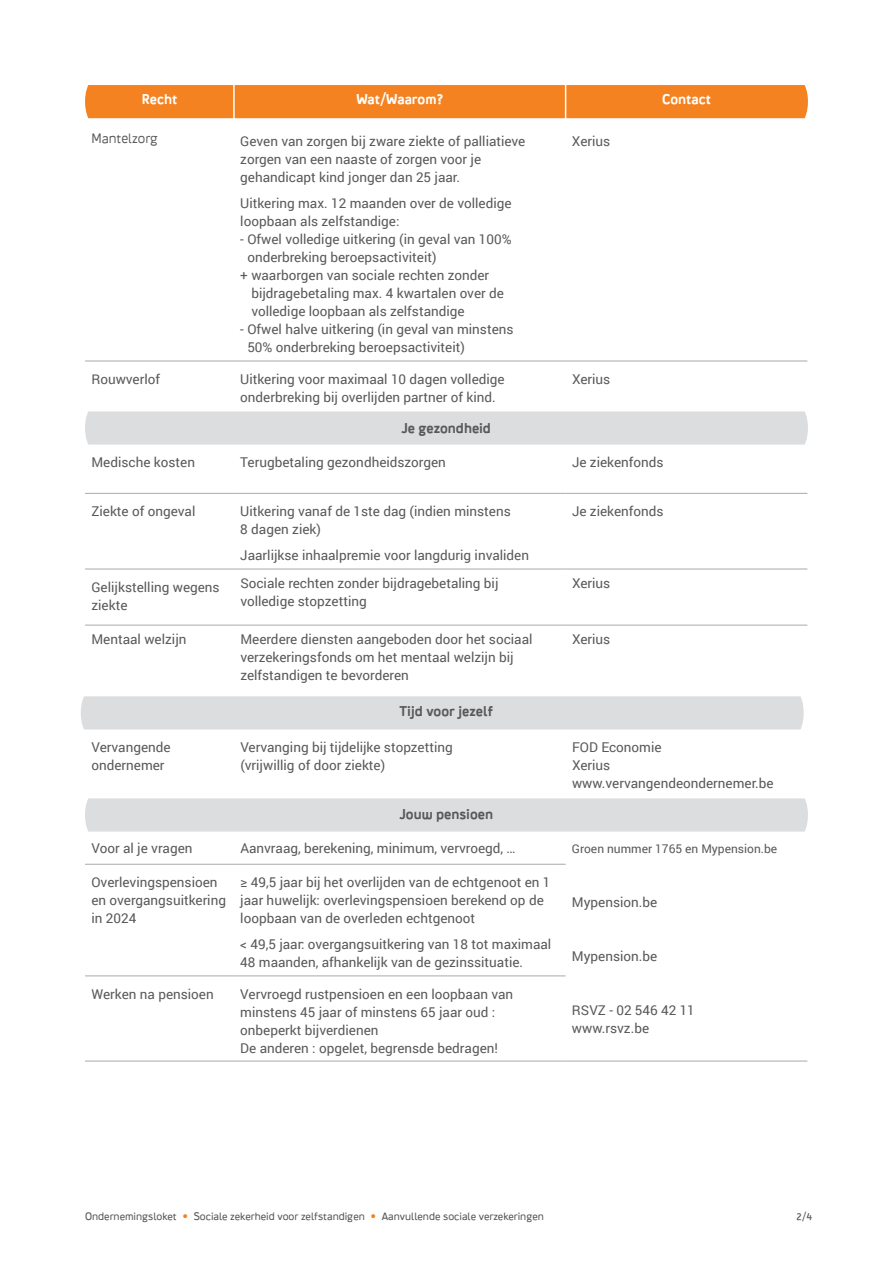
<style>
.page{position:relative;width:893px;height:1263px;background:#fff}
.page>*{position:absolute;margin:0;border:0;box-sizing:border-box;transform-origin:0 0}
.t1{font:13.5px/18px "Roboto";color:#58595b}
.t2{font:13.5px "Crank 8 Plus Two";color:#58595b}
.t3{font:13.5px "Crank 8 Plus Two";color:#fff}
.t4{font:13.5px "Crank 8 Minus Two";color:#58595b}
.t5{font:12px "Roboto";color:#58595b}
.t6{font:10.5px "Crank 8 Minus One";color:#58595b}
.t7{font:9.75px "Crank 8";color:#58595b}
.s1{font-size:19.5px;color:#f58220}
</style>
<div class="page">
<div style="left:85px;top:411px;width:723px;height:34px;background:#dcddde"></div>
<div style="left:81px;top:696px;width:723px;height:33px;background:#dcddde"></div>
<div style="left:85px;top:798px;width:723px;height:33px;background:#dcddde"></div>
<div style="left:85px;top:85px;width:723px;height:33px;background:#f58220"></div>
<hr style="left:85px;top:1061px;width:149px;height:1px;background:#a7a9ac">
<hr style="left:234px;top:1061px;width:332px;height:1px;background:#a7a9ac">
<hr style="left:566px;top:1061px;width:241px;height:1px;background:#a7a9ac">
<hr style="left:233px;top:85px;width:2px;height:38px;background:#fff">
<hr style="left:565px;top:85px;width:1px;height:38px;background:#fff">
<hr style="left:85px;top:361px;width:149px;height:1px;background:#a7a9ac">
<hr style="left:234px;top:361px;width:332px;height:1px;background:#a7a9ac">
<hr style="left:566px;top:361px;width:241px;height:1px;background:#a7a9ac">
<hr style="left:85px;top:864px;width:149px;height:1px;background:#a7a9ac">
<hr style="left:234px;top:864px;width:332px;height:1px;background:#a7a9ac">
<hr style="left:85px;top:975px;width:149px;height:1px;background:#a7a9ac">
<hr style="left:234px;top:975px;width:332px;height:1px;background:#a7a9ac">
<hr style="left:85px;top:569px;width:149px;height:1px;background:#a7a9ac">
<hr style="left:234px;top:569px;width:332px;height:1px;background:#a7a9ac">
<hr style="left:566px;top:569px;width:241px;height:1px;background:#a7a9ac">
<hr style="left:85px;top:493px;width:149px;height:1px;background:#a7a9ac">
<hr style="left:234px;top:493px;width:332px;height:1px;background:#a7a9ac">
<hr style="left:566px;top:493px;width:241px;height:1px;background:#a7a9ac">
<hr style="left:85px;top:625px;width:149px;height:1px;background:#a7a9ac">
<hr style="left:234px;top:625px;width:332px;height:1px;background:#a7a9ac">
<hr style="left:566px;top:625px;width:241px;height:1px;background:#a7a9ac">
<p class="t3" style="left:142px;top:91px;width:37px">Recht</p>
<p class="t3" style="left:356px;top:91px;width:88px">Wat/Waarom?</p>
<p class="t3" style="left:662px;top:91px;width:50px">Contact</p>
<p class="t4" style="left:91px;top:130px;width:68px">Mantelzorg</p>
<p class="t1" style="left:240px;top:132px;width:287px">Geven van zorgen bij zware ziekte of palliatieve zorgen van een naaste of zorgen voor je gehandicapt kind jonger dan 25 jaar.</p>
<p class="t1" style="left:240px;top:194px;width:273px">Uitkering max. 12 maanden over de volledige loopbaan als zelfstandige:</p>
<p class="t1" style="left:240px;top:230px;width:273px">- Ofwel volledige uitkering (in geval van 100%</p>
<p class="t1" style="left:247px;top:248px;width:191px">onderbreking beroepsactiviteit)</p>
<p class="t1" style="left:240px;top:266px;width:250px">+ waarborgen van sociale rechten zonder</p>
<p class="t1" style="left:251px;top:284px;width:254px">bijdragebetaling max. 4 kwartalen over de</p>
<p class="t1" style="left:251px;top:302px;width:215px">volledige loopbaan als zelfstandige</p>
<p class="t1" style="left:247px;top:320px;width:268px;text-indent:-7px">- Ofwel halve uitkering (in geval van minstens<br>50% onderbreking beroepsactiviteit)</p>
<p class="t1" style="left:572px;top:132px;width:40px">Xerius</p>
<p class="t1" style="left:91px;top:369px;width:70px">Rouwverlof</p>
<p class="t1" style="left:240px;top:369px;width:266px">Uitkering voor maximaal 10 dagen volledige onderbreking bij overlijden partner of kind.</p>
<p class="t1" style="left:572px;top:369px;width:40px">Xerius</p>
<p class="t2" style="left:401px;top:419px;width:91px">Je gezondheid</p>
<p class="t1" style="left:91px;top:452px;width:105px">Medische kosten</p>
<p class="t1" style="left:240px;top:452px;width:207px">Terugbetaling gezondheidszorgen</p>
<p class="t1" style="left:572px;top:452px;width:93px">Je ziekenfonds</p>
<p class="t1" style="left:91px;top:502px;width:105px">Ziekte of ongeval</p>
<p class="t1" style="left:240px;top:502px;width:272px">Uitkering vanaf de 1ste dag (indien minstens<br>8 dagen ziek)</p>
<p class="t1" style="left:240px;top:546px;width:290px">Jaarlijkse inhaalpremie voor langdurig invaliden</p>
<p class="t1" style="left:572px;top:502px;width:93px">Je ziekenfonds</p>
<p class="t1" style="left:91px;top:577px;width:130px">Gelijkstelling wegens ziekte</p>
<p class="t1" style="left:240px;top:573px;width:260px">Sociale rechten zonder bijdragebetaling bij volledige stopzetting</p>
<p class="t1" style="left:572px;top:573px;width:40px">Xerius</p>
<p class="t1" style="left:91px;top:629px;width:97px">Mentaal welzijn</p>
<p class="t1" style="left:240px;top:629px;width:294px">Meerdere diensten aangeboden door het sociaal verzekeringsfonds om het mentaal welzijn bij zelfstandigen te bevorderen</p>
<p class="t1" style="left:572px;top:629px;width:40px">Xerius</p>
<p class="t2" style="left:399px;top:703px;width:95px">Tijd voor jezelf</p>
<p class="t1" style="left:91px;top:737px;width:81px">Vervangende ondernemer</p>
<p class="t1" style="left:240px;top:737px;width:214px">Vervanging bij tijdelijke stopzetting (vrijwillig of door ziekte)</p>
<p class="t1" style="left:572px;top:737px;width:203px">FOD Economie<br>Xerius www.vervangendeondernemer.be</p>
<p class="t2" style="left:399px;top:805px;width:95px">Jouw pensioen</p>
<p class="t1" style="left:91px;top:838px;width:103px">Voor al je vragen</p>
<p class="t1" style="left:240px;top:838px;width:277px">Aanvraag, berekening, minimum, vervroegd, …</p>
<p class="t5" style="left:572px;top:840px;width:207px">Groen nummer 1765 en Mypension.be</p>
<p class="t1" style="left:91px;top:872px;width:136px">Overlevingspensioen en overgangsuitkering in 2024</p>
<p class="t1" style="left:240px;top:872px;width:312px">≥ 49,5 jaar bij het overlijden van de echtgenoot en 1 jaar huwelijk: overlevingspensioen berekend op de loopbaan van de overleden echtgenoot</p>
<p class="t1" style="left:240px;top:935px;width:312px">&lt; 49,5 jaar: overgangsuitkering van 18 tot maximaal<br>48 maanden, afhankelijk van de gezinssituatie.</p>
<p class="t1" style="left:91px;top:984px;width:124px">Werken na pensioen</p>
<p class="t1" style="left:240px;top:984px;width:274px">Vervroegd rustpensioen en een loopbaan van minstens 45 jaar of minstens 65 jaar oud : onbeperkt bijverdienen<br>De anderen : opgelet, begrensde bedragen!</p>
<p class="t1" style="left:572px;top:892px;width:87px">Mypension.be</p>
<p class="t1" style="left:572px;top:946px;width:87px">Mypension.be</p>
<p class="t1" style="left:572px;top:1000px;width:124px">RSVZ - 02 546 42 11 www.rsvz.be</p>
<p class="t6" style="left:85px;top:1210px;width:460px">Ondernemingsloket <span class="s1">•</span> Sociale zekerheid voor zelfstandigen <span class="s1">•</span> Aanvullende sociale verzekeringen</p>
<p class="t7" style="left:796px;top:1211px;width:17px">2/4</p>
</div>
